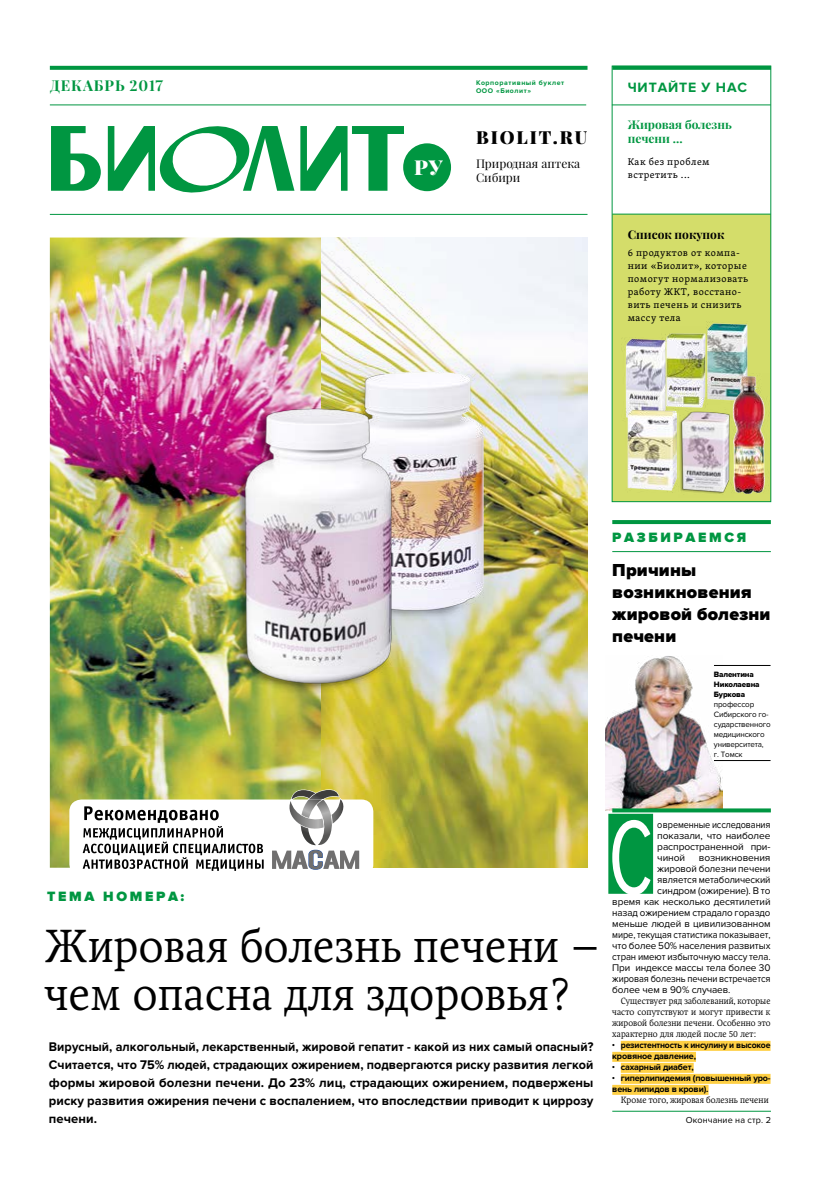
<style>
.page{position:relative;width:820px;height:1191px;background:#fff}
.page>*{position:absolute;margin:0;border:0;box-sizing:border-box;transform-origin:0 0}
.t1{font:109px "Proxima Nova Cond";color:#fff;scale:.77 1}
.t2{font:46px/48px "Chift Text";letter-spacing:.01em;color:#000}
.t3{font:900 20.6px "Playfair Display";color:#fff}
.t4{font:900 18px/22px "Proxima Nova";letter-spacing:.01em;color:#000}
.t5{font:900 18px "Playfair Display";letter-spacing:.11em;color:#000}
.t6{font:700 15px "Playfair Display";letter-spacing:.06em;color:#009641}
.t7{font:900 14px "Proxima Nova";letter-spacing:.19em;color:#009641}
.t8{font:700 14px "Proxima Nova";letter-spacing:.06em;color:#009641}
.t9{font:700 13px/18px "Proxima Nova";letter-spacing:.005em;color:#000;text-align:justify;scale:.96 1}
.t10{font:700 12px/14px "Playfair Display";color:#009641}
.t11{font:12px/14.4px "Playfair Display";color:#000}
.t12{font:700 12px "Playfair Display";color:#000}
.t13{font:10px "Proxima Nova";letter-spacing:-.01em;color:#000}
.t14{font:10px/13px "Skolar PE";letter-spacing:.05em;color:#000}
.t15{font:10px/11px "Proxima Nova";letter-spacing:-.01em;color:#000;text-align:justify;scale:.91 1}
.t16{font:10px "Proxima Nova";letter-spacing:-.01em;color:#000;scale:.92 1}
.t17{font:10px "Proxima Nova";letter-spacing:-.01em;color:#000;scale:.95 1}
.t18{font:10px "Proxima Nova";letter-spacing:-.01em;color:#000;scale:.96 1}
.t19{font:9px/11px "Chift Text";letter-spacing:.01em;color:#000;text-align:justify}
.t20{font:700 9px/11px "Proxima Nova";letter-spacing:-.02em;color:#000}
.t21{font:700 9px/11px "Proxima Nova";letter-spacing:-.02em;color:#000;scale:.96 1}
.t22{font:9px "Proxima Nova";letter-spacing:.01em;color:#000}
.t23{font:8px/10px "Proxima Nova";letter-spacing:-.02em;color:#000}
.t24{font:8px/10px "Proxima Nova Extrabld";letter-spacing:-.02em;color:#000}
.t25{font:700 7px/8px "Proxima Nova";letter-spacing:.08em;color:#009641}
.s1{font-family:"Chift Text";font-weight:400}
</style>
<div class="page">
<hr style="left:50px;top:214px;width:537px;height:1px;background:#009641">
<hr style="left:50px;top:105px;width:536px;height:1px;background:#009641">
<svg style="left:51px;top:126px;width:243px;height:67px"></svg>
<svg style="left:300px;top:126px;width:104px;height:65px"></svg>
<svg style="left:50px;top:66px;width:537px;height:4px;background:#0b9a49"></svg>
<div style="left:403px;top:143px;width:48px;height:48px;background:#009641;border-radius:50%"></div>
<img style="left:50px;top:237px;width:271px;height:630px">
<img style="left:321px;top:237px;width:266px;height:630px">
<div style="left:611px;top:214px;width:159px;height:288px;background:#d4dd6a"></div>
<hr style="left:611px;top:105px;width:159px;height:1px;background:#009641">
<hr style="left:612px;top:214px;width:158px;height:1px;background:#009641">
<svg style="left:613px;top:68px;width:155px;height:2px"></svg>
<div style="left:611px;top:66px;width:159px;height:436px;border:1px solid #009641"></div>
<div style="left:608px;top:813px;width:44px;height:80px;background:#009641"></div>
<div style="left:620px;top:1040px;width:150px;height:10px;background:#fecf44"></div>
<div style="left:612px;top:1051px;width:83px;height:10px;background:#fecf44"></div>
<div style="left:620px;top:1062px;width:73px;height:10px;background:#fecf44"></div>
<div style="left:620px;top:1073px;width:150px;height:10px;background:#fecf44"></div>
<div style="left:612px;top:1084px;width:96px;height:10px;background:#fecf44"></div>
<hr style="left:612px;top:551px;width:158px;height:1px;background:#009641">
<svg style="left:612px;top:520px;width:158px;height:4px"></svg>
<img style="left:605px;top:656px;width:117px;height:154px">
<hr style="left:713px;top:665px;width:57px;height:1px;background:#000">
<hr style="left:713px;top:760px;width:57px;height:1px;background:#000">
<svg style="left:612px;top:808px;width:158px;height:4px"></svg>
<div style="left:69px;top:799px;width:304px;height:77px;background:#fff;border-radius:12px"></div>
<svg style="left:83px;top:806px;width:180px;height:65px"></svg>
<svg style="left:272px;top:788px;width:87px;height:82px"></svg>
<img style="left:678px;top:411px;width:52px;height:83px">
<img style="left:665px;top:333px;width:41px;height:75px">
<img style="left:625px;top:338px;width:42px;height:70px">
<img style="left:706px;top:321px;width:40px;height:80px">
<img style="left:730px;top:373px;width:35px;height:120px">
<img style="left:625px;top:408px;width:53px;height:85px">
<hr style="left:612px;top:1110px;width:158px;height:1px;background:#009641">
<img style="left:331px;top:358px;width:157px;height:271px">
<img style="left:191px;top:370px;width:208px;height:368px">
<p class="t6" style="left:50px;top:76px;width:114px">ДЕКАБРЬ 2017</p>
<h3 class="t3" style="left:414px;top:154px;width:30px">РУ</h3>
<p class="t25" style="left:476px;top:79px;width:90px">Корпоративный буклет<br>ООО «Биолит»</p>
<h3 class="t5" style="left:476px;top:126px;width:113px">BIOLIT.RU</h3>
<p class="t11" style="left:476px;top:156px;width:106px">Природная аптека<br>Сибири</p>
<p class="t8" style="left:627px;top:80px;width:121px">ЧИТАЙТЕ У НАС</p>
<p class="t10" style="left:627px;top:117px;width:105px">Жировая болезнь печени ...</p>
<p class="t14" style="left:627px;top:155px;width:83px">Как без проблем встретить ...</p>
<p class="t12" style="left:627px;top:226px;width:98px">Список покупок</p>
<p class="t14" style="left:627px;top:246px;width:122px">6 продуктов от компа&shy;нии «Биолит», которые помогут нормализовать работу ЖКТ, восстано&shy;вить печень и снизить массу тела</p>
<p class="t7" style="left:612px;top:529px;width:135px">РАЗБИРАЕМСЯ</p>
<h3 class="t4" style="left:612px;top:560px;width:160px">Причины возникновения жировой болезни печени</h3>
<p class="t24" style="left:713px;top:669px;width:47px">Валентина<br>Николаевна<br>Буркова</p>
<p class="t23" style="left:713px;top:699px;width:58px">профессор<br>Сибирского го&shy;сударственного медицинского университета, г. Томск</p>
<p class="t7" style="left:47px;top:888px;width:139px">ТЕМА НОМЕРА:</p>
<h2 class="t2" style="left:45px;top:922px;width:557px">Жировая болезнь печени - чем опасна для здоровья?</h2>
<p class="t9" style="left:49px;top:1037px;width:568px">Вирусный, алкогольный, лекарственный, жировой гепатит - какой из них самый опасный?<br>Считается, что 75% людей, страдающих ожирением, подвергаются риску развития легкой формы жировой болезни печени. До 23% лиц, страдающих ожирением, подвержены риску развития ожирения печени с воспалением, что впоследствии приводит к циррозу печени.</p>
<h1 class="t1" style="left:608px;top:797px;width:60px">С</h1>
<p class="t15" style="left:657px;top:819px;width:126px">овременные исследования показали, что наиболее распространенной при&shy;чиной</p>
<p class="t13" style="left:698px;top:851px;width:73px">возникновения</p>
<p class="t13" style="left:657px;top:862px;width:115px">жировой болезни печени</p>
<p class="t18" style="left:657px;top:873px;width:119px">является метаболический</p>
<p class="t13" style="left:657px;top:884px;width:115px">синдром (ожирение). В то</p>
<p class="t13" style="left:612px;top:895px;width:160px">время как несколько десятилетий</p>
<p class="t13" style="left:612px;top:906px;width:160px">назад ожирением страдало гораздо</p>
<p class="t13" style="left:612px;top:917px;width:160px">меньше людей в цивилизованном</p>
<p class="t16" style="left:612px;top:928px;width:173px">мире, текущая статистика показывает,</p>
<p class="t13" style="left:612px;top:939px;width:160px">что более 50% населения развитых</p>
<p class="t17" style="left:612px;top:950px;width:168px">стран имеют избыточную массу тела.</p>
<p class="t13" style="left:612px;top:961px;width:160px">При индексе массы тела более 30</p>
<p class="t16" style="left:612px;top:972px;width:173px">жировая болезнь печени встречается</p>
<p class="t13" style="left:612px;top:983px;width:120px">более чем в 90% случаев.</p>
<p class="t19" style="left:612px;top:995px;width:160px;text-indent:9px">Существует ряд заболеваний, которые часто сопутствуют и могут привести к жировой болезни печени. Особенно это характерно для людей после 50 лет:</p>
<p class="t21" style="left:612px;top:1039px;width:166px"><span class="s1">•</span> резистентность к инсулину и высокое кровяное давление,</p>
<p class="t20" style="left:612px;top:1061px;width:83px"><span class="s1">•</span> сахарный диабет,</p>
<p class="t20" style="left:612px;top:1072px;width:160px"><span class="s1">•</span> гиперлипидемия (повышенный уро&shy;вень липидов в крови).</p>
<p class="t19" style="left:620px;top:1094px;width:149px">Кроме того, жировая болезнь печени</p>
<p class="t22" style="left:685px;top:1114px;width:87px">Окончание на стр. 2</p>
</div>
